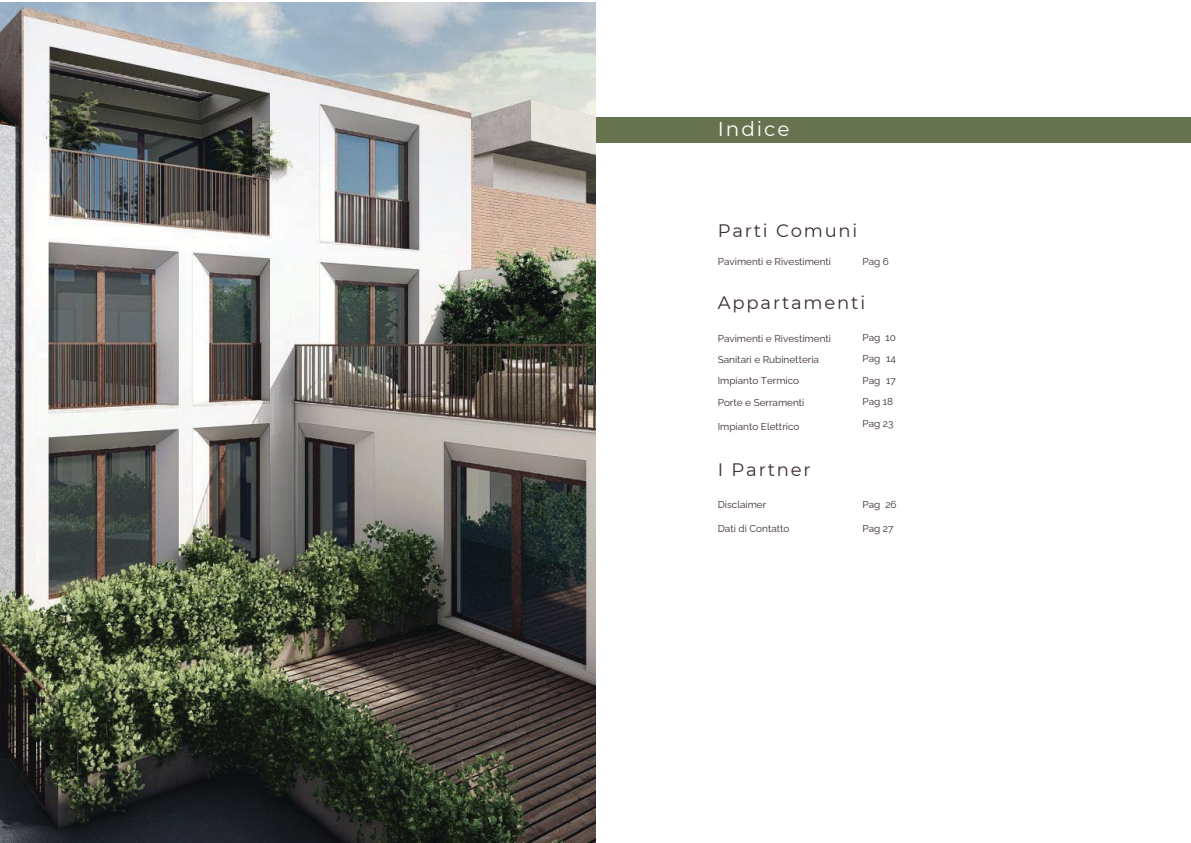
<style>
.page{position:relative;width:1191px;height:843px;background:#fff}
.page>*{position:absolute;margin:0;border:0;box-sizing:border-box;transform-origin:0 0}
.t1{font:20px "Montserrat";letter-spacing:.1em;color:#fff}
.t2{font:18px "Montserrat";letter-spacing:.1em;color:#3d2f2d}
.t3{font:10px/21px "Raleway";color:#3d2f2d}
</style>
<div class="page">
<div style="left:595px;top:117px;width:595px;height:25px;background:#67724e"></div>
<img style="left:0;top:2px;width:596px;height:839px">
<h2 class="t1" style="left:717px;top:117px;width:73px">Indice</h2>
<p class="t2" style="left:717px;top:220px;width:141px">Parti Comuni</p>
<p class="t3" style="left:717px;top:251px;width:115px">Pavimenti e Rivestimenti</p>
<p class="t3" style="left:862px;top:251px;width:28px">Pag 6</p>
<p class="t2" style="left:717px;top:292px;width:149px">Appartamenti</p>
<p class="t3" style="left:717px;top:327px;width:115px">Pavimenti e Rivestimenti<br>Sanitari e Rubinetteria<br>Impianto Termico</p>
<h2 class="t3" style="left:717px;top:392px;width:88px">Porte e Serramenti</h2>
<h2 class="t3" style="left:717px;top:416px;width:83px">Impianto Elettrico</h2>
<p class="t2" style="left:717px;top:458px;width:94px">I Partner</p>
<h1 class="t3" style="left:717px;top:493px;width:50px">Disclaimer</h1>
<h2 class="t3" style="left:717px;top:517px;width:73px">Dati di Contatto</h2>
<p class="t3" style="left:862px;top:327px;width:35px;text-align:justify">Pag 10<br>Pag 14<br>Pag 17<br>Pag 18</p>
<p class="t3" style="left:862px;top:413px;width:32px">Pag 23</p>
<p class="t3" style="left:862px;top:493px;width:36px">Pag 26</p>
<p class="t3" style="left:862px;top:517px;width:32px">Pag 27</p>
</div>
